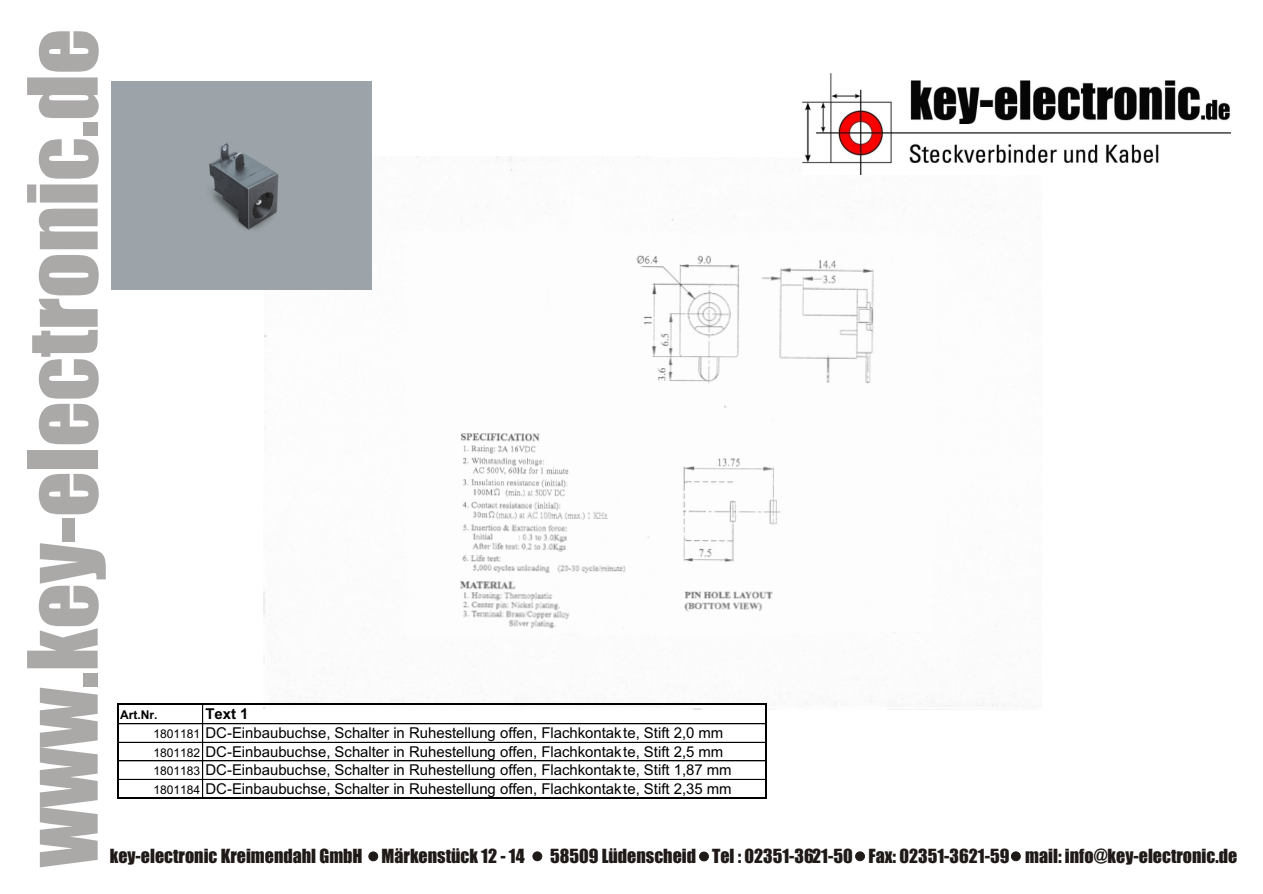
<style>
.page{position:relative;width:1263px;height:894px;background:#fff}
.page>*{position:absolute;margin:0;border:0;box-sizing:border-box;transform-origin:0 0}
.t1{font:89.25px "Impact";color:#aba8a8}
.t2{font:18px "Impact";color:#1f1a17}
.t3{font:15px/18.6px "Arial";color:#000}
.t4{font:700 12px "Arial";color:#000}
.s1{font-weight:700}
.s2{font-size:12px}
</style>
<div class="page">
<img style="left:263px;top:156px;width:740px;height:554px">
<img style="left:112px;top:82px;width:259px;height:208px">
<img style="left:802px;top:74px;width:428px;height:100px">
<div style="left:533px;top:852px;width:9px;height:9px;background:#1f1a17;border:1px solid #1f1a17;border-radius:50%"></div>
<div style="left:369px;top:852px;width:9px;height:9px;background:#1f1a17;border:1px solid #1f1a17;border-radius:50%"></div>
<div style="left:699px;top:852px;width:10px;height:9px;background:#1f1a17;border:1px solid #1f1a17;border-radius:50%"></div>
<div style="left:855px;top:852px;width:10px;height:9px;background:#1f1a17;border:1px solid #1f1a17;border-radius:50%"></div>
<div style="left:1011px;top:852px;width:9px;height:9px;background:#1f1a17;border:1px solid #1f1a17;border-radius:50%"></div>
<hr style="left:118px;top:724px;width:648px;height:1px;background:#000">
<hr style="left:118px;top:742px;width:648px;height:1px;background:#000">
<hr style="left:118px;top:761px;width:648px;height:1px;background:#000">
<hr style="left:118px;top:779px;width:648px;height:1px;background:#000">
<hr style="left:118px;top:704px;width:1px;height:94px;background:#000">
<hr style="left:202px;top:704px;width:1px;height:94px;background:#000">
<hr style="left:203px;top:704px;width:1px;height:94px;background:#000">
<hr style="left:766px;top:704px;width:1px;height:94px;background:#000">
<hr style="left:117px;top:703px;width:649px;height:2px;background:#000">
<hr style="left:117px;top:797px;width:649px;height:2px;background:#000">
<hr style="left:117px;top:705px;width:1px;height:92px;background:#000">
<hr style="left:765px;top:705px;width:1px;height:92px;background:#000">
<h1 class="t1" style="left:27px;top:867px;width:840px;rotate:-90deg">www.key-electronic.de</h1>
<p class="t4" style="left:120px;top:711px;width:39px">Art.Nr.</p>
<p class="t3" style="left:154px;top:706px;width:580px;text-indent:52px"><span class="s1">Text 1<br></span><span class="s2">1801181</span> DC-Einbaubuchse, Schalter in Ruhestellung offen, Flachkontakte, Stift 2,0 mm <span class="s2">1801182</span> DC-Einbaubuchse, Schalter in Ruhestellung offen, Flachkontakte, Stift 2,5 mm <span class="s2">1801183</span> DC-Einbaubuchse, Schalter in Ruhestellung offen, Flachkontakte, Stift 1,87 mm <span class="s2">1801184</span> DC-Einbaubuchse, Schalter in Ruhestellung offen, Flachkontakte, Stift 2,35 mm</p>
<p class="t2" style="left:110px;top:849px;width:416px">key-electronic Kreimendahl GmbH Märkenstück 12 - 14</p>
<p class="t2" style="left:550px;top:849px;width:689px">58509 Lüdenscheid Tel : 02351-3621-50 Fax: 02351-3621-59 mail: info@key-electronic.de</p>
</div>
